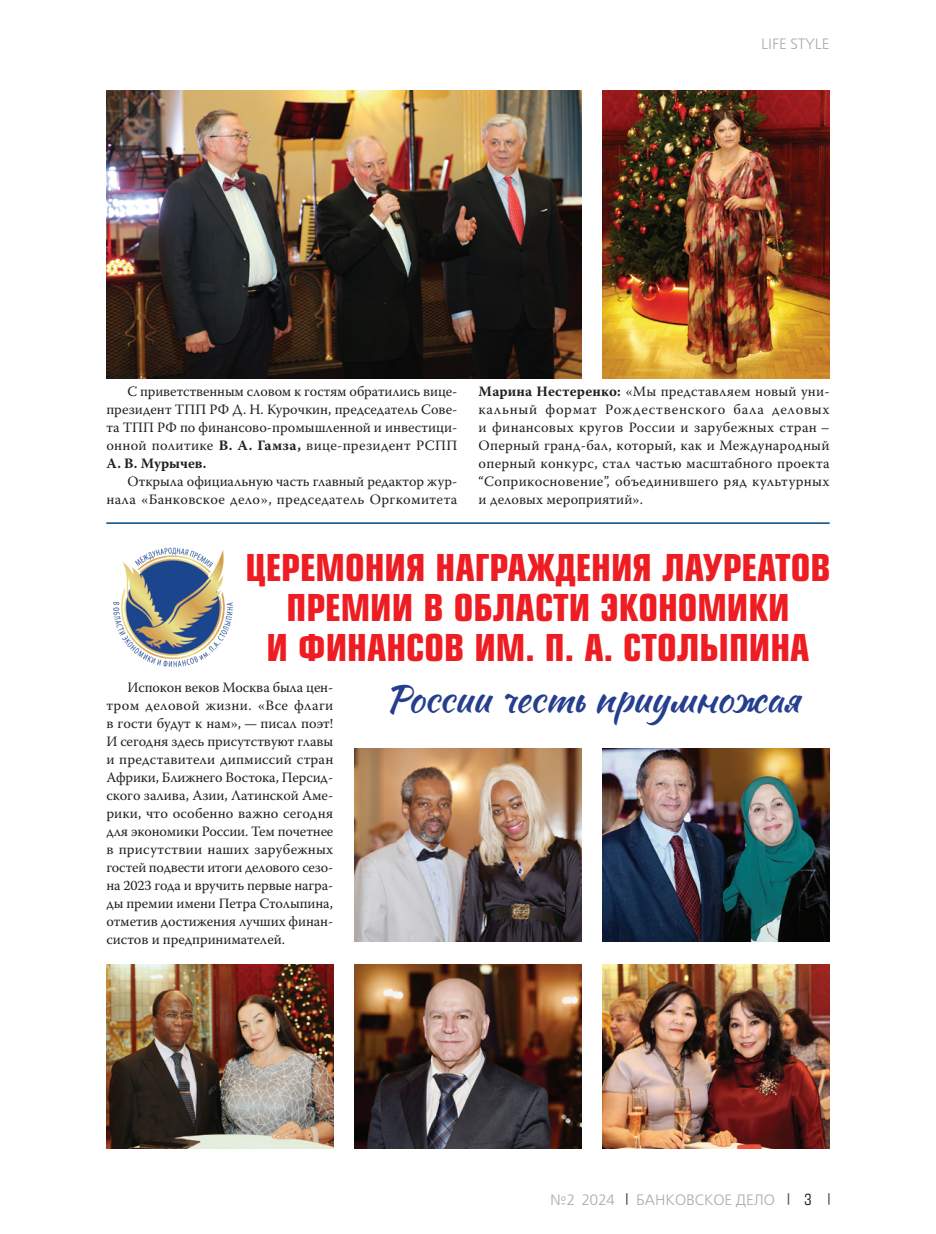
<style>
.page{position:relative;width:936px;height:1234px;background:#fff}
.page>*{position:absolute;margin:0;border:0;box-sizing:border-box;transform-origin:0 0}
.Vrez2{font:37.05px "Sweet Mavka Script";letter-spacing:-.01em;color:#253f8e}
.TOLzagol_Panton{font:700 36.15px/40.2px "Europe Cond";color:#ee1d23;text-align:center}
.t1{font:15px "Free Set C";color:#a8a9ad}
.t2{font:15px "Europe Cond";color:#231f20}
.t3{font:14.25px/18px "Warnock Pro";letter-spacing:.01em;color:#231f20;text-align:justify}
.s1{font-weight:700}
</style>
<div class="page">
<svg style="left:787px;top:1193px;width:2px;height:11px"></svg>
<img style="left:113px;top:547px;width:120px;height:121px">
<hr style="left:106px;top:522px;width:723px;height:1px;background:#004782">
<img style="left:106px;top:90px;width:475px;height:288px">
<img style="left:602px;top:90px;width:227px;height:288px">
<img style="left:354px;top:748px;width:227px;height:193px">
<img style="left:602px;top:748px;width:227px;height:193px">
<img style="left:354px;top:964px;width:227px;height:184px">
<img style="left:106px;top:964px;width:227px;height:184px">
<img style="left:602px;top:964px;width:227px;height:184px">
<p class="t1" style="left:761px;top:36px;width:70px">LIFE STYLE</p>
<p class="t3" style="left:106px;top:382px;width:352px;text-indent:21px">С приветственным словом к гостям обратились вице&shy;президент ТПП РФ Д. Н. Курочкин, председатель Сове&shy;та ТПП РФ по финансово-промышленной и инвестици&shy;онной политике <span class="s1">В. А. Гамза,</span> вице-президент РСПП <span class="s1">А. В. Мурычев.</span></p>
<p class="t3" style="left:106px;top:472px;width:352px;text-align:right">Открыла официальную часть главный редактор жур&shy;нала «Банковское дело», председатель Оргкомитета</p>
<p class="t3" style="left:478px;top:382px;width:352px"><span class="s1">Марина Нестеренко:</span> «Мы представляем новый уни&shy;кальный формат Рождественского бала деловых и финансовых кругов России и зарубежных стран – Оперный гранд-бал, который, как и Международный оперный конкурс, стал частью масштабного проекта “Соприкосновение”, объединившего ряд культурных и деловых мероприятий».</p>
<p class="TOLzagol_Panton" style="left:245px;top:546px;width:586px">ЦЕРЕМОНИЯ НАГРАЖДЕНИЯ ЛАУРЕАТОВ<br>ПРЕМИИ В ОБЛАСТИ ЭКОНОМИКИ<br>И ФИНАНСОВ ИМ. П. А. СТОЛЫПИНА</p>
<p class="t3" style="left:106px;top:678px;width:228px;text-indent:21px">Испокон веков Москва была цен&shy;тром деловой жизни. «Все флаги в гости будут к нам», — писал поэт!<br>И сегодня здесь присутствуют главы и представители дипмиссий стран Африки, Ближнего Востока, Персид&shy;ского залива, Азии, Латинской Аме&shy;рики, что особенно важно сегодня для экономики России. Тем почетнее в присутствии наших зарубежных гостей подвести итоги делового сезо&shy;на 2023 года и вручить первые награ&shy;ды премии имени Петра Столыпина, отметив достижения лучших финан&shy;систов и предпринимателей.</p>
<p class="Vrez2" style="left:385px;top:672px;width:416px">России честь приумножая</p>
<p class="t1" style="left:550px;top:1191px;width:66px">№2 2024</p>
<p class="t1" style="left:636px;top:1191px;width:140px">БАНКОВСКОЕ ДЕЛО</p>
<p class="t2" style="left:804px;top:1189px;width:9px">3</p>
</div>
